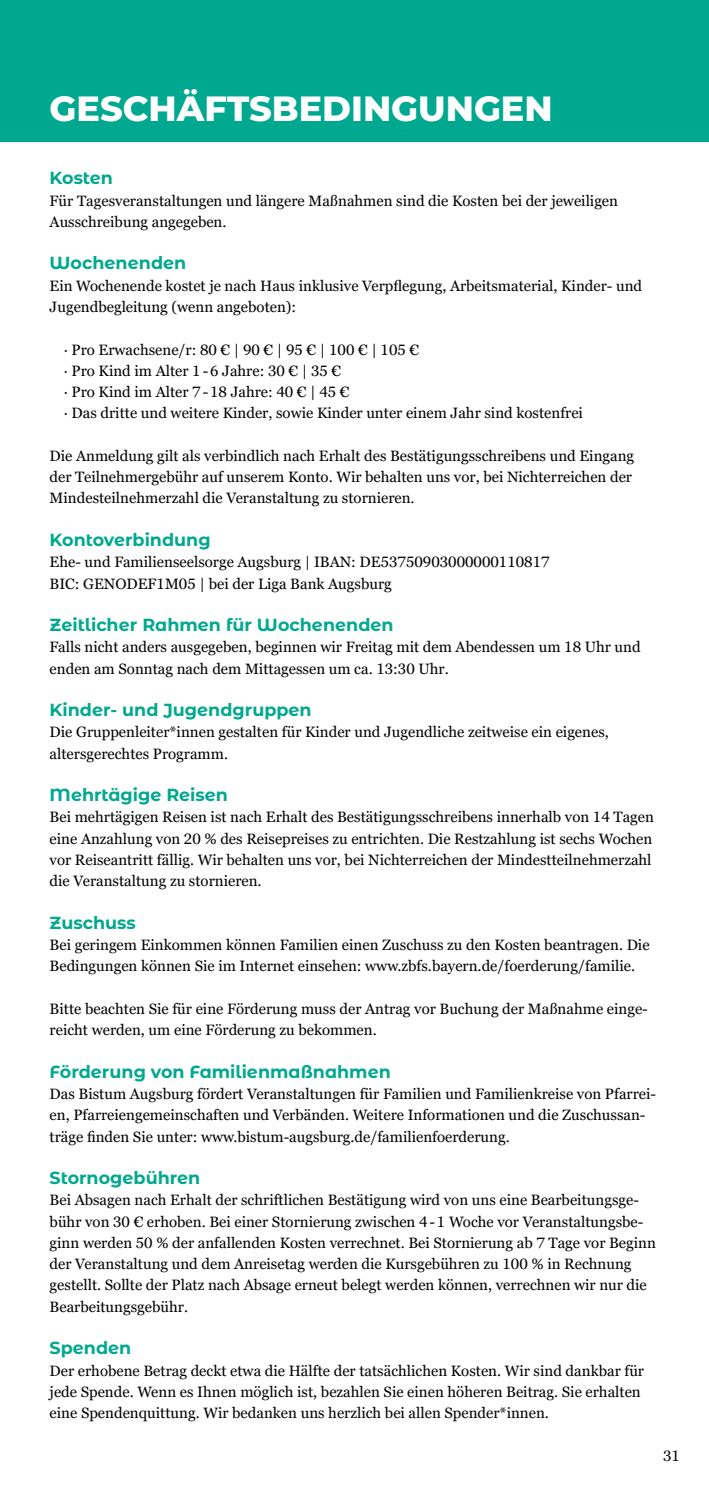
<style>
.page{position:relative;width:709px;height:1489px;background:#fff}
.page>*{position:absolute;margin:0;border:0;box-sizing:border-box;transform-origin:0 0}
.t1{font:800 35px "Montserrat";color:#fff}
.t2{font:700 17.5px "Montserrat Alternates";color:#00a88f}
.t3{font:15px/21.2px "Georgia Pro";color:#000}
</style>
<div class="page">
<div style="left:0;top:0;width:709px;height:142px;background:#00a88f"></div>
<h1 class="t1" style="left:50px;top:82px;width:504px">GESCHÄFTSBEDINGUNGEN</h1>
<p class="t2" style="left:50px;top:165px;width:65px">Kosten</p>
<p class="t3" style="left:50px;top:190px;width:570px">Für Tagesveranstaltungen und längere Maßnahmen sind die Kosten bei der jeweiligen<br>Ausschreibung angegeben.</p>
<p class="t2" style="left:50px;top:250px;width:138px">Wochenenden</p>
<p class="t3" style="left:50px;top:275px;width:594px">Ein Wochenende kostet je nach Haus inklusive Verpflegung, Arbeitsmaterial, Kinder- und<br>Jugendbegleitung (wenn angeboten):</p>
<p class="t3" style="left:64px;top:339px;width:520px">· Pro Erwachsene/r: 80 € | 90 € | 95 € | 100 € | 105 €<br>· Pro Kind im Alter 1-6 Jahre: 30 € | 35 €<br>· Pro Kind im Alter 7-18 Jahre: 40 € | 45 €<br>· Das dritte und weitere Kinder, sowie Kinder unter einem Jahr sind kostenfrei</p>
<p class="t3" style="left:50px;top:445px;width:586px">Die Anmeldung gilt als verbindlich nach Erhalt des Bestätigungsschreibens und Eingang der Teilnehmergebühr auf unserem Konto. Wir behalten uns vor, bei Nichterreichen der<br>Mindesteilnehmerzahl die Veranstaltung zu stornieren.</p>
<p class="t2" style="left:50px;top:527px;width:163px">Kontoverbindung</p>
<p class="t3" style="left:50px;top:552px;width:501px">Ehe- und Familienseelsorge Augsburg | IBAN: DE53750903000000110817<br>BIC: GENODEF1M05 | bei der Liga Bank Augsburg</p>
<p class="t2" style="left:50px;top:612px;width:345px">Zeitlicher Rahmen für Wochenenden</p>
<p class="t3" style="left:50px;top:637px;width:592px">Falls nicht anders ausgegeben, beginnen wir Freitag mit dem Abendessen um 18 Uhr und enden am Sonntag nach dem Mittagessen um ca. 13:30 Uhr.</p>
<p class="t2" style="left:50px;top:697px;width:263px">Kinder- und Jugendgruppen</p>
<p class="t3" style="left:50px;top:722px;width:560px">Die Gruppenleiter*innen gestalten für Kinder und Jugendliche zeitweise ein eigenes, altersgerechtes Programm.</p>
<p class="t2" style="left:50px;top:782px;width:180px">Mehrtägige Reisen</p>
<p class="t3" style="left:50px;top:807px;width:606px">Bei mehrtägigen Reisen ist nach Erhalt des Bestätigungsschreibens innerhalb von 14 Tagen eine Anzahlung von 20 % des Reisepreises zu entrichten. Die Restzahlung ist sechs Wochen vor Reiseantritt fällig. Wir behalten uns vor, bei Nichterreichen der Mindestteilnehmerzahl die Veranstaltung zu stornieren.</p>
<p class="t2" style="left:50px;top:910px;width:88px">Zuschuss</p>
<p class="t3" style="left:50px;top:934px;width:601px">Bei geringem Einkommen können Familien einen Zuschuss zu den Kosten beantragen. Die<br>Bedingungen können Sie im Internet einsehen: www.zbfs.bayern.de/foerderung/familie.</p>
<p class="t3" style="left:50px;top:998px;width:600px">Bitte beachten Sie für eine Förderung muss der Antrag vor Buchung der Maßnahme einge&shy;reicht werden, um eine Förderung zu bekommen.</p>
<p class="t2" style="left:50px;top:1058px;width:343px">Förderung von Familienmaßnahmen</p>
<p class="t3" style="left:50px;top:1083px;width:608px">Das Bistum Augsburg fördert Veranstaltungen für Familien und Familienkreise von Pfarrei&shy;en, Pfarreiengemeinschaften und Verbänden. Weitere Informationen und die Zuschussan&shy;träge finden Sie unter: www.bistum-augsburg.de/familienfoerderung.</p>
<p class="t2" style="left:50px;top:1165px;width:152px">Stornogebühren</p>
<p class="t3" style="left:50px;top:1189px;width:608px">Bei Absagen nach Erhalt der schriftlichen Bestätigung wird von uns eine Bearbeitungsge&shy;bühr von 30 € erhoben. Bei einer Stornierung zwischen 4-1 Woche vor Veranstaltungsbe&shy;ginn werden 50 % der anfallenden Kosten verrechnet. Bei Stornierung ab 7 Tage vor Beginn der Veranstaltung und dem Anreisetag werden die Kursgebühren zu 100 % in Rechnung gestellt. Sollte der Platz nach Absage erneut belegt werden können, verrechnen wir nur die Bearbeitungsgebühr.</p>
<p class="t2" style="left:50px;top:1335px;width:83px">Spenden</p>
<p class="t3" style="left:50px;top:1360px;width:596px">Der erhobene Betrag deckt etwa die Hälfte der tatsächlichen Kosten. Wir sind dankbar für jede Spende. Wenn es Ihnen möglich ist, bezahlen Sie einen höheren Beitrag. Sie erhalten eine Spendenquittung. Wir bedanken uns herzlich bei allen Spender*innen.</p>
<p class="t3" style="left:663px;top:1445px;width:18px">31</p>
</div>
